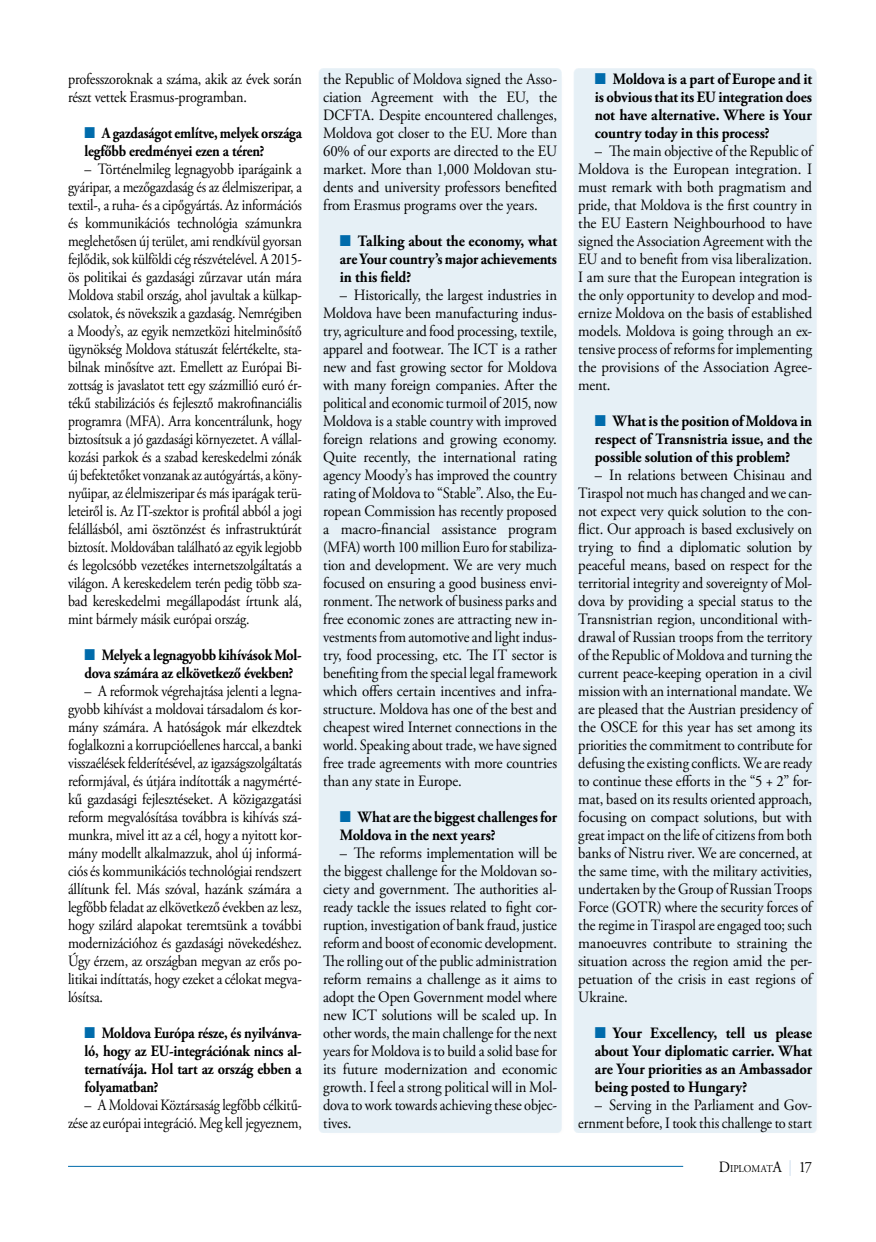
<style>
.page{position:relative;width:876px;height:1242px;background:#fff}
.page>*{position:absolute;margin:0;border:0;box-sizing:border-box;transform-origin:0 0}
.t1{font:15.75px/18px "Adobe Garamond Pro";letter-spacing:-.015em;color:#000;text-align:justify;scale:.93 1}
.t2{font:15.75px/18px "Adobe Garamond Pro";letter-spacing:-.015em;color:#000;text-align:justify;scale:.87 1}
.t3{font:15.75px/18px "Adobe Garamond Pro";letter-spacing:-.015em;color:#000;text-align:justify;scale:.89 1}
.t4{font:700 15.75px/18px "Adobe Garamond Pro";letter-spacing:-.015em;color:#000;text-align:justify;scale:.93 1}
.t5{font:700 15.75px/18px "Adobe Garamond Pro";letter-spacing:-.015em;color:#000;scale:.89 1}
.t6{font:700 15.75px/18px "Adobe Garamond Pro";letter-spacing:-.015em;color:#000;text-align:justify;scale:.96 1}
.t7{font:700 15.75px/18px "Adobe Garamond Pro";letter-spacing:-.015em;color:#000;text-align:justify;scale:.92 1}
.t8{font:15.75px/18px "Adobe Garamond Pro";letter-spacing:-.015em;color:#000;text-align:right;scale:.88 1}
.t9{font:15.75px/18px "Adobe Garamond Pro";letter-spacing:-.015em;color:#000;scale:.9 1}
.t10{font:700 15.75px/18px "Adobe Garamond Pro";letter-spacing:-.015em;color:#000;scale:.88 1}
.t11{font:700 15.75px/18px "Adobe Garamond Pro";letter-spacing:-.015em;color:#000;scale:.91 1}
.t12{font:10.5px "Adobe Garamond Pro";letter-spacing:-.005em;color:#000;scale:.92 1}
.s1{font-family:"Dixieland";font-weight:400;color:#006bab}
.s2{font-size:15.75px}
.s3{font-size:15.75px;color:#cadbed}
</style>
<div class="page">
<hr style="left:68px;top:1166px;width:615px;height:1px;background:#006bab">
<div style="left:319px;top:68px;width:243px;height:1064px;background:#e6f0f6"></div>
<div style="left:578px;top:72px;width:243px;height:1064px;background:#000;opacity:.25"></div>
<div style="left:574px;top:68px;width:243px;height:1064px;background:#e6f0f6"></div>
<p class="t9" style="left:68px;top:70px;width:261px">professzoroknak a száma, akik az évek során részt vettek Erasmus-programban.</p>
<p class="t10" style="left:85px;top:124px;width:248px"><span class="s1">P</span> A gazdaságot említve, melyek országa legfőbb eredményei ezen a téren?</p>
<p class="t2" style="left:68px;top:160px;width:270px;text-indent:17px">– Történelmileg legnagyobb iparágaink a gyáripar, a mezőgazdaság és az élelmiszeripar, a textil-, a ruha- és a cipőgyártás. Az információs és kommunikációs technológia számunkra meglehetősen új terület, ami rendkívül gyorsan fejlődik, sok külföldi cég részvételével. A 2015- ös politikai és gazdasági zűrzavar után mára Moldova stabil ország, ahol javultak a külkap&shy;csolatok, és növekszik a gazdaság. Nemrégiben a Moody’s, az egyik nemzetközi hitelminősítő ügynökség Moldova státuszát felértékelte, sta&shy;bilnak minősítve azt. Emellett az Európai Bi&shy;zottság is javaslatot tett egy százmillió euró ér&shy;tékű stabilizációs és fejlesztő makrofinanciális programra (MFA). Arra koncentrálunk, hogy biztosítsuk a jó gazdasági környezetet. A vállal&shy;kozási parkok és a szabad kereskedelmi zónák új befektetőket vonzanak az autógyártás, a kön - nyűipar, az élelmiszeripar és más iparágak terü&shy;leteiről is. Az IT-szektor is profitál abból a jogi felállásból, ami ösztönzést és infrastruktúrát biztosít. Moldovában található az egyik legjobb és legolcsóbb vezetékes internetszolgáltatás a világon. A kereskedelem terén pedig több sza&shy;bad kereskedelmi megállapodást írtunk alá, mint bármely másik európai ország.</p>
<p class="t5" style="left:85px;top:646px;width:246px"><span class="s1">P</span> Melyek a legnagyobb kihívások Mol&shy;dova számára az elkövetkező években?</p>
<p class="t3" style="left:68px;top:682px;width:264px;text-indent:17px">– A reformok végrehajtása jelenti a legna&shy;gyobb kihívást a moldovai társadalom és kor&shy;mány számára. A hatóságok már elkezdtek foglalkozni a korrupcióellenes harccal, a banki visszaélések felderítésével, az igazságszolgáltatás reformjával, és útjára indították a nagymérté&shy;kű gazdasági fejlesztéseket. A közigazgatási reform megvalósítása továbbra is kihívás szá&shy;munkra, mivel itt az a cél, hogy a nyitott kor&shy;mány modellt alkalmazzuk, ahol új informá&shy;ciós és kommunikációs technológiai rendszert állítunk fel. Más szóval, hazánk számára a legfőbb feladat az elkövetkező években az lesz, hogy szilárd alapokat teremtsünk a további modernizációhoz és gazdasági növekedéshez.<br>Úgy érzem, az országban megvan az erős po&shy;litikai indíttatás, hogy ezeket a célokat megva&shy;lósítsa.</p>
<p class="t5" style="left:85px;top:1024px;width:246px;text-align:justify"><span class="s1">P</span> Moldova Európa része, és nyilvánva&shy;ló, hogy az EU-integrációnak nincs al&shy;ternatívája. Hol tart az ország ebben a folyamatban?</p>
<p class="t8" style="left:68px;top:1096px;width:267px">– A Moldovai Köztársaság legfőbb célkitű&shy;zése az európai integráció. Meg kell jegyeznem,</p>
<p class="t1" style="left:323px;top:70px;width:253px">the Republic of Moldova signed the Asso&shy;ciation Agreement with the EU, the DCFTA. Despite encountered challenges, Moldova got closer to the EU. More than 60% of our exports are directed to the EU market. More than 1,000 Moldovan stu&shy;dents and university professors benefited from Erasmus programs over the years.</p>
<p class="t4" style="left:340px;top:232px;width:235px"><span class="s1">P</span> Talking about the economy, what are Your country’s major achievements in this field?</p>
<p class="t1" style="left:323px;top:286px;width:253px;text-indent:17px">– Historically, the largest industries in Moldova have been manufacturing indus&shy;try, agriculture and food processing, textile, apparel and footwear. The ICT is a rather new and fast growing sector for Moldova with many foreign companies. After the political and economic turmoil of 2015, now Moldova is a stable country with improved foreign relations and growing economy.<br>Quite recently, the international rating agency Moody’s has improved the country rating of Moldova to “Stable”. Also, the Eu&shy;ropean Commission has recently proposed a macro-financial assistance program (MFA) worth 100 million Euro for stabiliza&shy;tion and development. We are very much focused on ensuring a good business envi&shy;ronment. The network of business parks and free economic zones are attracting new in&shy;vestments from automotive and light indus&shy;try, food processing, etc. The IT sector is benefiting from the special legal framework which offers certain incentives and infra&shy;structure. Moldova has one of the best and cheapest wired Internet connections in the world. Speaking about trade, we have signed free trade agreements with more countries than any state in Europe.</p>
<p class="t11" style="left:340px;top:808px;width:240px"><span class="s1">P</span> What are the biggest challenges for<br>Moldova in the next years?</p>
<p class="t1" style="left:323px;top:844px;width:253px;text-indent:17px">– The reforms implementation will be the biggest challenge for the Moldovan so&shy;ciety and government. The authorities al&shy;ready tackle the issues related to fight cor&shy;ruption, investigation of bank fraud, justice reform and boost of economic development.<br>The rolling out of the public administration reform remains a challenge as it aims to adopt the Open Government model where new ICT solutions will be scaled up. In other words, the main challenge for the next years for Moldova is to build a solid base for its future modernization and economic growth. I feel a strong political will in Mol&shy;dova to work towards achieving these objec&shy;tives.</p>
<p class="t4" style="left:595px;top:70px;width:235px"><span class="s1">P</span> Moldova is a part of Europe and it is obvious that its EU integration does not have alternative. Where is Your country today in this process?</p>
<p class="t1" style="left:578px;top:142px;width:253px;text-indent:17px">– The main objective of the Republic of Moldova is the European integration. I must remark with both pragmatism and pride, that Moldova is the first country in the EU Eastern Neighbourhood to have signed the Association Agreement with the EU and to benefit from visa liberalization.<br>I am sure that the European integration is the only opportunity to develop and mod&shy;ernize Moldova on the basis of established models. Moldova is going through an ex&shy;tensive process of reforms for implementing the provisions of the Association Agree&shy;ment.</p>
<p class="t7" style="left:595px;top:412px;width:238px"><span class="s1">P</span> What is the position of Moldova in respect of Transnistria issue, and the possible solution of this problem?</p>
<p class="t1" style="left:578px;top:466px;width:253px;text-indent:17px">– In relations between Chisinau and Tiraspol not much has changed and we can&shy;not expect very quick solution to the con&shy;flict. Our approach is based exclusively on trying to find a diplomatic solution by peaceful means, based on respect for the territorial integrity and sovereignty of Mol&shy;dova by providing a special status to the Transnistrian region, unconditional with&shy;drawal of Russian troops from the territory of the Republic of Moldova and turning the current peace-keeping operation in a civil mission with an international mandate. We are pleased that the Austrian presidency of the OSCE for this year has set among its priorities the commitment to contribute for defusing the existing conflicts. We are ready to continue these efforts in the “5 + 2” for&shy;mat, based on its results oriented approach, focusing on compact solutions, but with great impact on the life of citizens from both banks of Nistru river. We are concerned, at the same time, with the military activities, undertaken by the Group of Russian Troops Force (GOTR) where the security forces of the regime in Tiraspol are engaged too; such manoeuvres contribute to straining the situation across the region amid the per&shy;petuation of the crisis in east regions of Ukraine.</p>
<p class="t6" style="left:595px;top:1024px;width:228px"><span class="s1">P</span> Your Excellency, tell us please about Your diplomatic carrier. What are Your priorities as an Ambassador being posted to Hungary?</p>
<p class="t1" style="left:578px;top:1096px;width:253px;text-align:right">– Serving in the Parliament and Gov&shy;ernment before, I took this challenge to start</p>
<p class="t12" style="left:719px;top:1162px;width:103px"><span class="s2">D</span>IPLOMAT<span class="s2">A</span> <span class="s3">|</span> <span class="s2">17</span></p>
</div>
